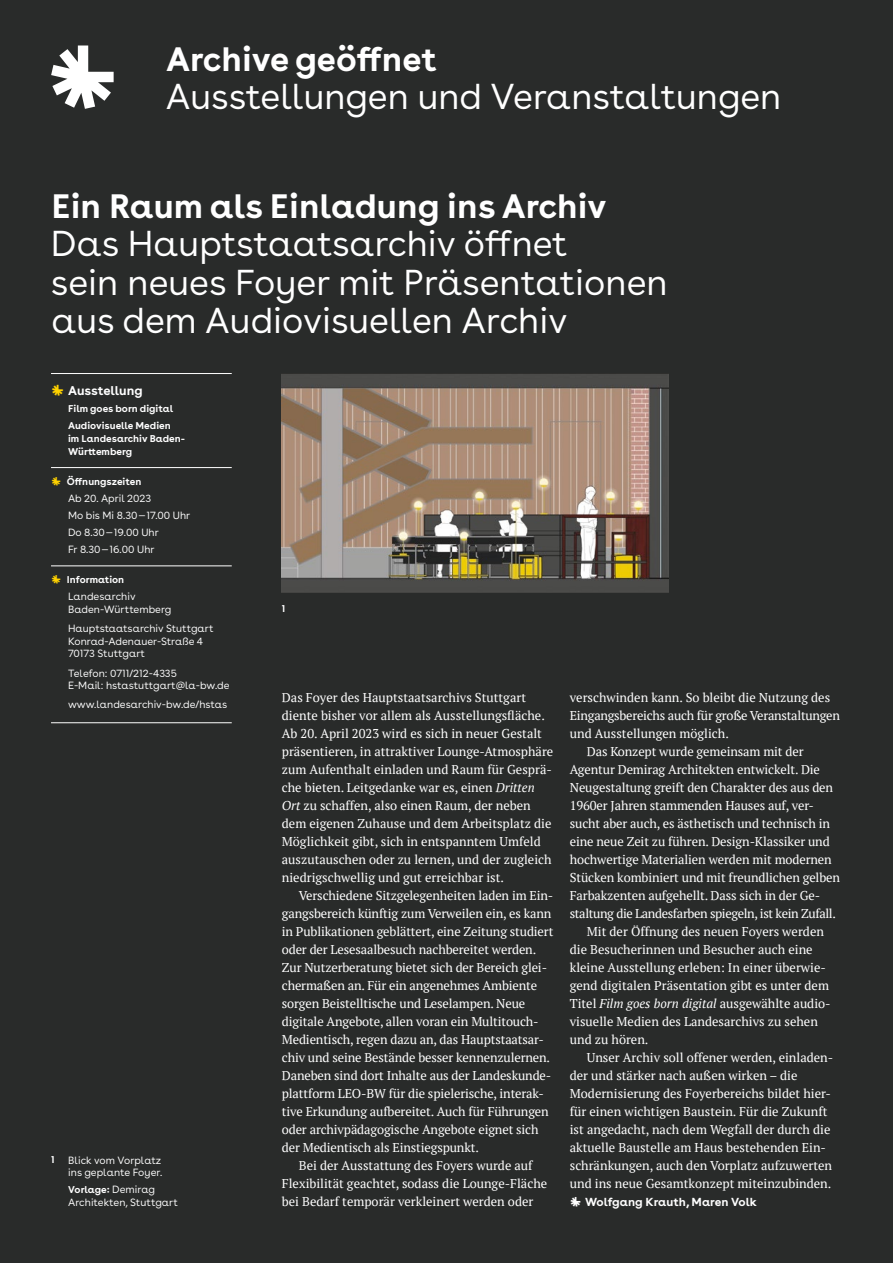
<style>
.page{position:relative;width:893px;height:1263px;background:#292b2a}
.page>*{position:absolute;margin:0;border:0;box-sizing:border-box;transform-origin:0 0}
.t1{font:36px/38.1px "Buenos Aires";color:#fff}
.t2{font:700 36px "Buenos Aires";color:#fff}
.t3{font:700 13.5px "Buenos Aires";color:#fff}
.t4{font:12.75px/18px "PT Serif";color:#fff}
.t5{font:12.75px "PT Serif";letter-spacing:-.03em;color:#fff}
.t6{font:12.75px "PT Serif";letter-spacing:-.02em;color:#fff}
.t7{font:700 12.3px "Buenos Aires";color:#fff}
.t8{font:10.5px/17px "Buenos Aires";color:#fff}
.t9{font:700 10.5px/17px "Buenos Aires";color:#fff}
.s1{font-weight:400;color:#ffd200}
.s2{color:#ffd200}
.s3{font-weight:700}
.s4{font-style:italic}
.s5{font-weight:400;font-size:12px}
</style>
<div class="page">
<img style="left:282px;top:374px;width:387px;height:218px">
<svg style="left:51px;top:45px;width:63px;height:64px"></svg>
<hr style="left:51px;top:373px;width:181px;height:1px;background:#fff">
<hr style="left:51px;top:467px;width:181px;height:1px;background:#fff">
<hr style="left:51px;top:565px;width:181px;height:1px;background:#fff">
<hr style="left:51px;top:722px;width:181px;height:1px;background:#fff">
<h1 class="t2" style="left:166px;top:35px;width:272px">Archive geöffnet</h1>
<h1 class="t1" style="left:166px;top:74px;width:617px">Ausstellungen und Veranstaltungen</h1>
<h1 class="t2" style="left:51px;top:182px;width:557px">Ein Raum als Einladung ins Archiv</h1>
<h1 class="t1" style="left:51px;top:222px;width:618px">Das Hauptstaatsarchiv öffnet<br>sein neues Foyer mit Präsentationen aus dem Audiovisuellen Archiv</h1>
<p class="t3" style="left:51px;top:382px;width:93px"><span class="s1">±</span>Ausstellung</p>
<p class="t9" style="left:68px;top:400px;width:107px">Film goes born digital<br>Audiovisuelle Medien</p>
<p class="t9" style="left:68px;top:431px;width:119px;line-height:12.8px">im Landesarchiv Baden-<br>Württemberg</p>
<p class="t8" style="left:68px;top:472px;width:124px;text-indent:-17px"><span class="s2">±</span> <span class="s3">Öffnungszeiten<br></span>Ab 20. April 2023<br>Mo bis Mi 8.30—17.00 Uhr<br>Do 8.30—19.00 Uhr<br>Fr 8.30—16.00 Uhr</p>
<p class="t8" style="left:68px;top:570px;width:69px;text-indent:-17px"><span class="s2">±</span> <span class="s3">Information<br></span>Landesarchiv</p>
<p class="t8" style="left:68px;top:599px;width:147px;line-height:19px">Baden-Württemberg<br>Hauptstaatsarchiv Stuttgart</p>
<p class="t8" style="left:68px;top:634px;width:137px;line-height:12.8px">Konrad-Adenauer-Straße 4<br>70173 Stuttgart</p>
<p class="t8" style="left:68px;top:665px;width:163px;line-height:12.8px">Telefon: 0711/212-4335<br>E-Mail: hstastuttgart@la-bw.de</p>
<p class="t8" style="left:68px;top:695px;width:161px">www.landesarchiv-bw.de/hstas</p>
<p class="t9" style="left:51px;top:1151px;width:5px">1</p>
<p class="t8" style="left:68px;top:1153px;width:96px;line-height:12.8px">Blick vom Vorplatz ins geplante Foyer.</p>
<p class="t8" style="left:68px;top:1182px;width:111px;line-height:12.8px"><span class="s3">Vorlage:</span> Demirag<br>Architekten, Stuttgart</p>
<p class="t9" style="left:282px;top:599px;width:5px">1</p>
<p class="t4" style="left:282px;top:688px;width:273px">Das Foyer des Hauptstaatsarchivs Stuttgart diente bisher vor allem als Ausstellungsfläche.<br>Ab 20. April 2023 wird es sich in neuer Gestalt präsentieren, in attraktiver Lounge-Atmosphäre zum Aufenthalt einladen und Raum für Gesprä&shy;che bieten. Leitgedanke war es, einen <span class="s4">Dritten Ort</span> zu schaffen, also einen Raum, der neben dem eigenen Zuhause und dem Arbeitsplatz die Möglichkeit gibt, sich in entspanntem Umfeld auszutauschen oder zu lernen, und der zugleich niedrigschwellig und gut erreichbar ist.</p>
<p class="t4" style="left:299px;top:886px;width:256px">Verschiedene Sitzgelegenheiten laden im Ein-</p>
<p class="t4" style="left:282px;top:904px;width:271px">gangsbereich künftig zum Verweilen ein, es kann</p>
<p class="t4" style="left:282px;top:922px;width:273px">in Publikationen geblättert, eine Zeitung studiert</p>
<p class="t4" style="left:282px;top:940px;width:256px">oder der Lesesaalbesuch nachbereitet werden.</p>
<p class="t4" style="left:282px;top:958px;width:267px">Zur Nutzerberatung bietet sich der Bereich glei-</p>
<p class="t4" style="left:282px;top:976px;width:257px">chermaßen an. Für ein angenehmes Ambiente</p>
<p class="t4" style="left:282px;top:994px;width:245px">sorgen Beistelltische und Leselampen. Neue</p>
<p class="t4" style="left:282px;top:1012px;width:258px">digitale Angebote, allen voran ein Multitouch-</p>
<p class="t4" style="left:282px;top:1030px;width:263px">Medientisch, regen dazu an, das Hauptstaatsar-</p>
<p class="t4" style="left:282px;top:1048px;width:270px">chiv und seine Bestände besser kennenzulernen.</p>
<p class="t4" style="left:282px;top:1066px;width:271px">Daneben sind dort Inhalte aus der Landeskunde-</p>
<p class="t4" style="left:282px;top:1084px;width:264px">plattform LEO-BW für die spielerische, interak-</p>
<p class="t4" style="left:282px;top:1102px;width:268px">tive Erkundung aufbereitet. Auch für Führungen</p>
<p class="t4" style="left:282px;top:1120px;width:258px">oder archivpädagogische Angebote eignet sich</p>
<p class="t4" style="left:282px;top:1138px;width:199px">der Medientisch als Einstiegspunkt.</p>
<p class="t4" style="left:299px;top:1156px;width:235px">Bei der Ausstattung des Foyers wurde auf</p>
<p class="t4" style="left:282px;top:1174px;width:267px">Flexibilität geachtet, sodass die Lounge-Fläche</p>
<p class="t4" style="left:282px;top:1192px;width:253px">bei Bedarf temporär verkleinert werden oder</p>
<p class="t4" style="left:570px;top:688px;width:262px">verschwinden kann. So bleibt die Nutzung des</p>
<p class="t6" style="left:570px;top:707px;width:272px">Eingangsbereichs auch für große Veranstaltungen</p>
<p class="t4" style="left:570px;top:724px;width:161px">und Ausstellungen möglich.</p>
<p class="t4" style="left:587px;top:742px;width:218px">Das Konzept wurde gemeinsam mit der</p>
<p class="t4" style="left:570px;top:760px;width:252px">Agentur Demirag Architekten entwickelt. Die</p>
<p class="t4" style="left:570px;top:778px;width:265px">Neugestaltung greift den Charakter des aus den</p>
<p class="t4" style="left:570px;top:796px;width:246px">1960er Jahren stammenden Hauses auf, ver-</p>
<p class="t4" style="left:570px;top:814px;width:262px">sucht aber auch, es ästhetisch und technisch in</p>
<p class="t4" style="left:570px;top:832px;width:261px">eine neue Zeit zu führen. Design-Klassiker und</p>
<p class="t4" style="left:570px;top:850px;width:263px">hochwertige Materialien werden mit modernen</p>
<p class="t4" style="left:570px;top:868px;width:272px">Stücken kombiniert und mit freundlichen gelben</p>
<p class="t4" style="left:570px;top:886px;width:252px">Farbakzenten aufgehellt. Dass sich in der Ge-</p>
<p class="t5" style="left:570px;top:905px;width:268px">staltung die Landesfarben spiegeln, ist kein Zufall.</p>
<p class="t4" style="left:587px;top:922px;width:239px">Mit der Öffnung des neuen Foyers werden</p>
<p class="t4" style="left:570px;top:940px;width:244px">die Besucherinnen und Besucher auch eine</p>
<p class="t4" style="left:570px;top:958px;width:258px">kleine Ausstellung erleben: In einer überwie-</p>
<p class="t4" style="left:570px;top:976px;width:261px">gend digitalen Präsentation gibt es unter dem</p>
<p class="t4" style="left:570px;top:994px;width:262px">Titel <span class="s4">Film goes born digital</span> ausgewählte audio-</p>
<p class="t4" style="left:570px;top:1012px;width:250px">visuelle Medien des Landesarchivs zu sehen</p>
<p class="t4" style="left:570px;top:1030px;width:80px">und zu hören.</p>
<p class="t4" style="left:587px;top:1048px;width:248px">Unser Archiv soll offener werden, einladen-</p>
<p class="t4" style="left:570px;top:1066px;width:229px">der und stärker nach außen wirken – die</p>
<p class="t4" style="left:570px;top:1085px;width:263px">Modernisierung des Foyerbereichs bildet hier-</p>
<p class="t4" style="left:570px;top:1103px;width:259px">für einen wichtigen Baustein. Für die Zukunft</p>
<p class="t4" style="left:570px;top:1121px;width:262px">ist angedacht, nach dem Wegfall der durch die</p>
<p class="t4" style="left:570px;top:1139px;width:258px">aktuelle Baustelle am Haus bestehenden Ein-</p>
<p class="t4" style="left:570px;top:1157px;width:264px">schränkungen, auch den Vorplatz aufzuwerten</p>
<p class="t4" style="left:570px;top:1175px;width:263px">und ins neue Gesamtkonzept miteinzubinden.</p>
<p class="t7" style="left:570px;top:1194px;width:189px"><span class="s5">±</span>Wolfgang Krauth, Maren Volk</p>
</div>
